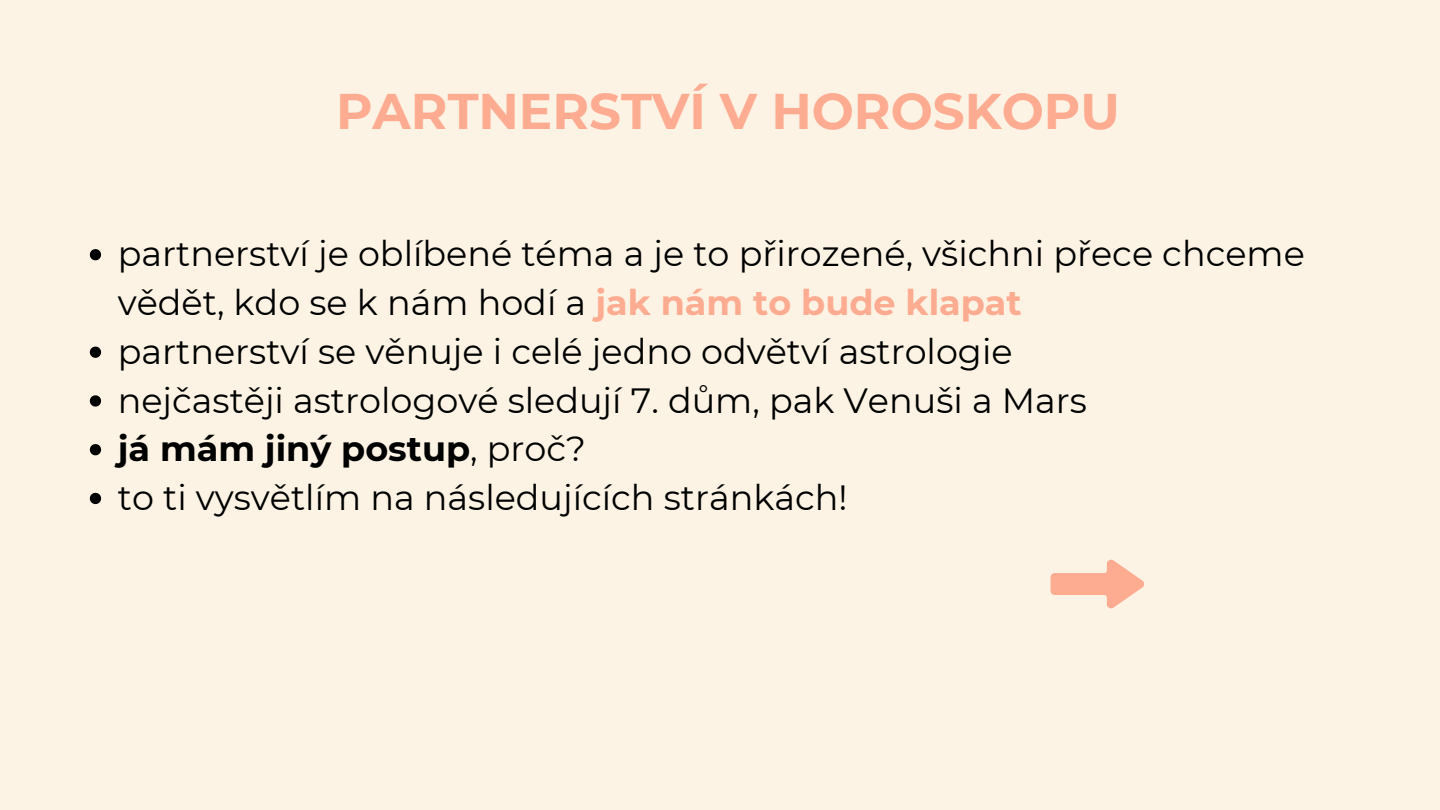
<style>
.page{position:relative;width:1440px;height:810px;background:#fcf3e4}
.page>*{position:absolute;margin:0;border:0;box-sizing:border-box;transform-origin:0 0}
.t1{font:700 50px "Montserrat";color:#feac91}
.t2{font:35px/48.8px "Montserrat";color:#000}
.t3{font:700 35px "Montserrat";color:#000}
.s1{font-weight:700;color:#feac91}
.s2{font-weight:400}
</style>
<div class="page">
<svg style="left:90px;top:249px;width:11px;height:11px"></svg>
<svg style="left:90px;top:347px;width:11px;height:11px"></svg>
<svg style="left:90px;top:395px;width:11px;height:12px"></svg>
<svg style="left:90px;top:444px;width:11px;height:11px"></svg>
<svg style="left:90px;top:493px;width:11px;height:11px"></svg>
<svg style="left:1051px;top:559px;width:94px;height:50px"></svg>
<h1 class="t1" style="left:336px;top:80px;width:785px">PARTNERSTVÍ V HOROSKOPU</h1>
<p class="t2" style="left:118px;top:229px;width:1188px">partnerství je oblíbené téma a je to přirozené, všichni přece chceme vědět, kdo se k nám hodí a <span class="s1">jak nám to bude klapat</span></p>
<p class="t2" style="left:118px;top:327px;width:896px">partnerství se věnuje i celé jedno odvětví astrologie</p>
<p class="t2" style="left:118px;top:376px;width:971px">nejčastěji astrologové sledují 7. dům, pak Venuši a Mars</p>
<p class="t3" style="left:118px;top:427px;width:470px">já mám jiný postup<span class="s2">, proč?</span></p>
<p class="t2" style="left:118px;top:473px;width:731px">to ti vysvětlím na následujících stránkách!</p>
</div>
